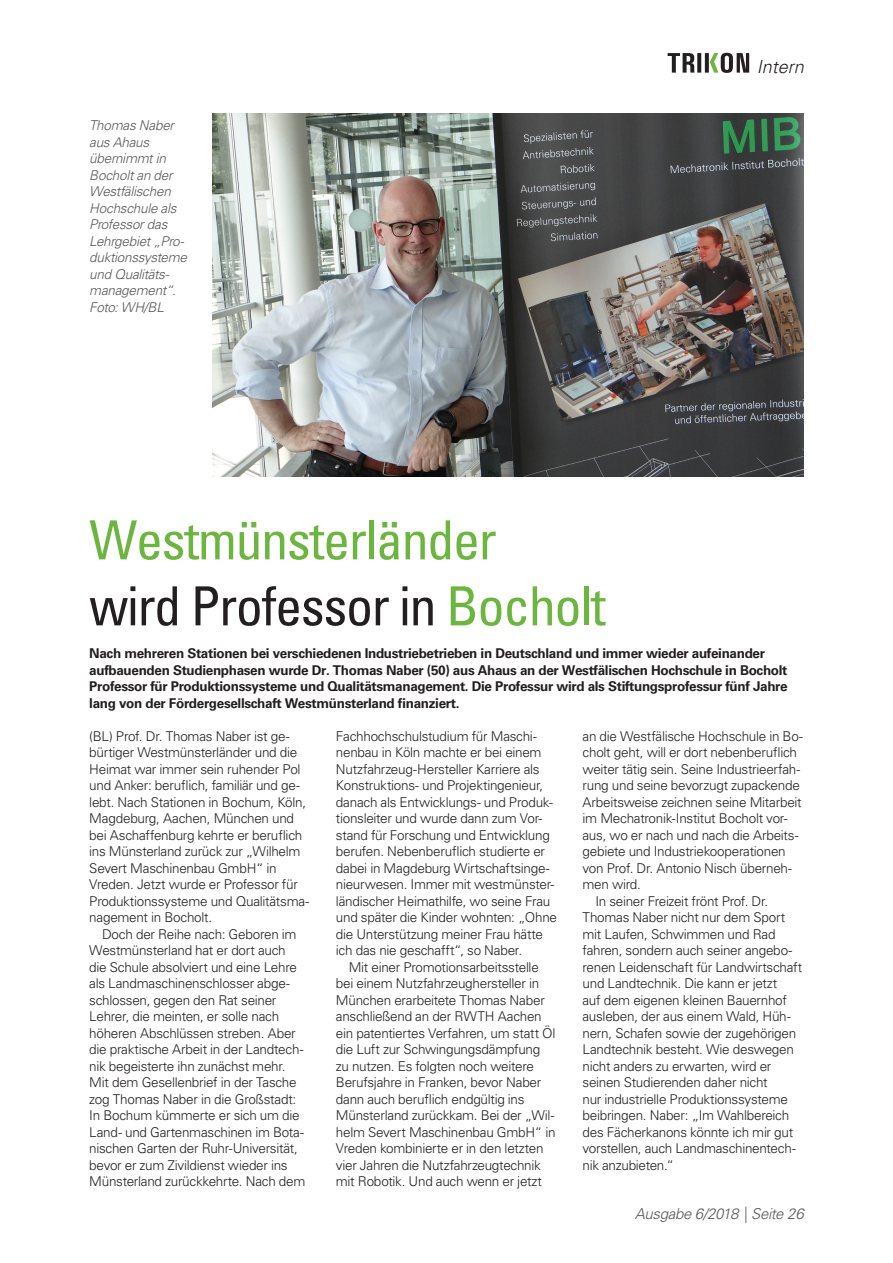
<style>
.page{position:relative;width:893px;height:1263px;background:#fff}
.page>*{position:absolute;margin:0;border:0;box-sizing:border-box;transform-origin:0 0}
.t1{font:condensed 54px/66px "Univers LT Std";letter-spacing:-.025em;color:#6cb640}
.t2{font:italic 300 18px "Univers LT Std";color:#231f20}
.t3{font:italic 300 15px "Univers LT Std";letter-spacing:-.025em;color:#57585a}
.t4{font:300 13.5px/16.5px "Univers LT Std";letter-spacing:-.02em;color:#231f20}
.t5{font:700 13.5px/16.5px "Univers LT Std";letter-spacing:-.025em;color:#231f20}
.t6{font:italic 300 13.5px/16.5px "Univers LT Std";letter-spacing:-.02em;color:#57585a}
.s1{color:#231f20}
</style>
<div class="page">
<svg style="left:668px;top:53px;width:81px;height:20px"></svg>
<img style="left:213px;top:114px;width:591px;height:363px">
<p class="t6" style="left:89px;top:117px;width:99px">Thomas Naber aus Ahaus übernimmt in<br>Bocholt an der<br>Westfälischen<br>Hochschule als<br>Professor das<br>Lehrgebiet „Pro&shy;duktionssysteme und Qualitäts&shy;management“.<br>Foto: WH/BL</p>
<h2 class="t2" style="left:757px;top:56px;width:49px">Intern</h2>
<h1 class="t1" style="left:89px;top:506px;width:518px">Westmünsterländer<br><span class="s1">wird Professor in</span> Bocholt</h1>
<p class="t5" style="left:89px;top:645px;width:700px">Nach mehreren Stationen bei verschiedenen Industriebetrieben in Deutschland und immer wieder aufeinander aufbauenden Studienphasen wurde Dr. Thomas Naber (50) aus Ahaus an der Westfälischen Hochschule in Bocholt Professor für Produktionssysteme und Qualitätsmanagement. Die Professur wird als Stiftungsprofessur fünf Jahre lang von der Fördergesellschaft Westmünsterland finanziert.</p>
<p class="t4" style="left:89px;top:728px;width:221px">(BL) Prof. Dr. Thomas Naber ist ge&shy;bürtiger Westmünsterländer und die Heimat war immer sein ruhender Pol und Anker: beruflich, familiär und ge&shy;lebt. Nach Stationen in Bochum, Köln, Magdeburg, Aachen, München und bei Aschaffenburg kehrte er beruflich ins Münsterland zurück zur „Wilhelm Severt Maschinenbau GmbH“ in Vreden. Jetzt wurde er Professor für Produktionssysteme und Qualitätsma&shy;nagement in Bocholt.</p>
<p class="t4" style="left:89px;top:926px;width:218px;text-indent:13px">Doch der Reihe nach: Geboren im Westmünsterland hat er dort auch die Schule absolviert und eine Lehre als Landmaschinenschlosser abge&shy;schlossen, gegen den Rat seiner Lehrer, die meinten, er solle nach höheren Abschlüssen streben. Aber die praktische Arbeit in der Landtech&shy;nik begeisterte ihn zunächst mehr.<br>Mit dem Gesellenbrief in der Tasche zog Thomas Naber in die Großstadt:<br>In Bochum kümmerte er sich um die Land- und Gartenmaschinen im Bota&shy;nischen Garten der Ruhr-Universität, bevor er zum Zivildienst wieder ins Münsterland zurückkehrte. Nach dem</p>
<p class="t4" style="left:583px;top:728px;width:222px">an die Westfälische Hochschule in Bo-</p>
<p class="t4" style="left:583px;top:744px;width:216px">cholt geht, will er dort nebenberuflich</p>
<p class="t4" style="left:583px;top:761px;width:219px">weiter tätig sein. Seine Industrieerfah-</p>
<p class="t4" style="left:583px;top:777px;width:219px">rung und seine bevorzugt zupackende</p>
<p class="t4" style="left:583px;top:794px;width:221px">Arbeitsweise zeichnen seine Mitarbeit</p>
<p class="t4" style="left:583px;top:810px;width:207px">im Mechatronik-Institut Bocholt vor-</p>
<p class="t4" style="left:583px;top:827px;width:217px">aus, wo er nach und nach die Arbeits-</p>
<p class="t4" style="left:583px;top:843px;width:205px">gebiete und Industriekooperationen</p>
<p class="t4" style="left:583px;top:860px;width:211px">von Prof. Dr. Antonio Nisch überneh-</p>
<p class="t4" style="left:583px;top:876px;width:60px">men wird.</p>
<p class="t4" style="left:595px;top:893px;width:174px">In seiner Freizeit frönt Prof. Dr.</p>
<p class="t4" style="left:583px;top:909px;width:204px">Thomas Naber nicht nur dem Sport</p>
<p class="t4" style="left:583px;top:926px;width:194px">mit Laufen, Schwimmen und Rad</p>
<p class="t4" style="left:583px;top:942px;width:211px">fahren, sondern auch seiner angebo-</p>
<p class="t4" style="left:583px;top:959px;width:221px">renen Leidenschaft für Landwirtschaft</p>
<p class="t4" style="left:583px;top:975px;width:196px">und Landtechnik. Die kann er jetzt</p>
<p class="t4" style="left:583px;top:992px;width:206px">auf dem eigenen kleinen Bauernhof</p>
<p class="t4" style="left:583px;top:1008px;width:210px">ausleben, der aus einem Wald, Hüh-</p>
<p class="t4" style="left:583px;top:1025px;width:215px">nern, Schafen sowie der zugehörigen</p>
<p class="t4" style="left:583px;top:1041px;width:213px">Landtechnik besteht. Wie deswegen</p>
<p class="t4" style="left:583px;top:1058px;width:190px">nicht anders zu erwarten, wird er</p>
<p class="t4" style="left:583px;top:1074px;width:187px">seinen Studierenden daher nicht</p>
<p class="t4" style="left:583px;top:1091px;width:207px">nur industrielle Produktionssysteme</p>
<p class="t4" style="left:583px;top:1107px;width:208px">beibringen. Naber: „Im Wahlbereich</p>
<p class="t4" style="left:583px;top:1124px;width:212px">des Fächerkanons könnte ich mir gut</p>
<p class="t4" style="left:583px;top:1140px;width:215px">vorstellen, auch Landmaschinentech-</p>
<p class="t4" style="left:583px;top:1157px;width:93px">nik anzubieten.“</p>
<p class="t4" style="left:336px;top:728px;width:223px">Fachhochschulstudium für Maschi&shy;nenbau in Köln machte er bei einem Nutzfahrzeug-Hersteller Karriere als Konstruktions- und Projektingenieur, danach als Entwicklungs- und Produk&shy;tionsleiter und wurde dann zum Vor&shy;stand für Forschung und Entwicklung berufen. Nebenberuflich studierte er dabei in Magdeburg Wirtschaftsinge&shy;nieurwesen. Immer mit westmünster&shy;ländischer Heimathilfe, wo seine Frau und später die Kinder wohnten: „Ohne die Unterstützung meiner Frau hätte ich das nie geschafft“, so Naber.</p>
<p class="t4" style="left:336px;top:959px;width:221px;text-indent:13px">Mit einer Promotionsarbeitsstelle bei einem Nutzfahrzeughersteller in München erarbeitete Thomas Naber anschließend an der RWTH Aachen ein patentiertes Verfahren, um statt Öl die Luft zur Schwingungsdämpfung zu nutzen. Es folgten noch weitere Berufsjahre in Franken, bevor Naber dann auch beruflich endgültig ins Münsterland zurückkam. Bei der „Wil&shy;helm Severt Maschinenbau GmbH“ in Vreden kombinierte er in den letzten vier Jahren die Nutzfahrzeugtechnik mit Robotik. Und auch wenn er jetzt</p>
<p class="t3" style="left:635px;top:1205px;width:170px">Ausgabe 6/2018 | Seite 26</p>
</div>
